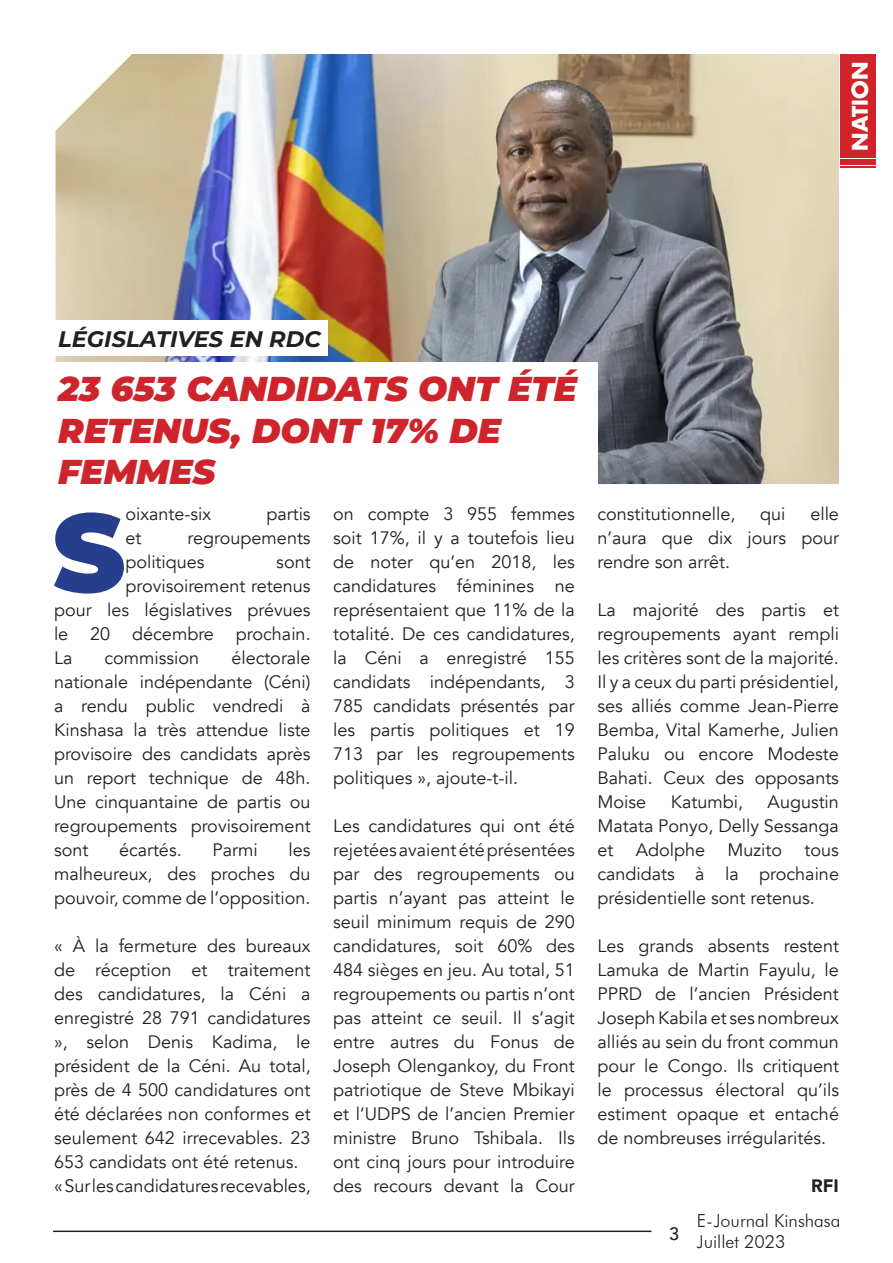
<style>
.page{position:relative;width:893px;height:1263px;background:#fff}
.page>*{position:absolute;margin:0;border:0;box-sizing:border-box;transform-origin:0 0}
.t1{font:900 110.85px "Montserrat";color:#253f8e}
.t2{font:italic 900 34.5px/41.4px "Montserrat";color:#ce252c}
.t3{font:italic 700 22.5px "Montserrat";color:#231f20}
.t4{font:700 21px "Futura LT";color:#fff}
.t5{font:18px/24px "Avenir";color:#231f20;text-align:justify}
.t6{font:300 18px/21.6px "Futura BT";color:#231f20}
.t7{font:900 18px "Avenir";color:#231f20}
.t8{font:500 18px "Avenir";color:#231f20}
</style>
<div class="page">
<img style="left:55px;top:54px;width:784px;height:430px">
<div style="left:840px;top:54px;width:35px;height:103px;background:#d1232a"></div>
<hr style="left:840px;top:166px;width:35px;height:1px;background:#d1232a">
<hr style="left:840px;top:161px;width:35px;height:3px;background:#d1232a">
<hr style="left:840px;top:159px;width:35px;height:2px;background:#d1232a">
<div style="left:49px;top:362px;width:548px;height:128px;background:#fff"></div>
<div style="left:43px;top:320px;width:285px;height:35px;background:#fff"></div>
<hr style="left:53px;top:1230px;width:598px;height:2px;background:#231f20">
<p class="t4" style="left:846px;top:151px;width:90px;rotate:-90deg">NATION</p>
<p class="t3" style="left:58px;top:323px;width:264px">LÉGISLATIVES EN RDC</p>
<p class="t2" style="left:58px;top:366px;width:520px">23 653 CANDIDATS ONT ÉTÉ<br>RETENUS, DONT 17% DE<br>FEMMES</p>
<p class="t1" style="left:53px;top:469px;width:74px">S</p>
<p class="t5" style="left:125px;top:502px;width:87px">oixante-six</p>
<p class="t5" style="left:266px;top:502px;width:46px">partis</p>
<p class="t5" style="left:125px;top:526px;width:17px">et</p>
<p class="t5" style="left:125px;top:526px;width:187px;text-indent:62px">regroupements politiques</p>
<p class="t5" style="left:276px;top:550px;width:36px">sont</p>
<p class="t5" style="left:125px;top:574px;width:187px">provisoirement retenus</p>
<p class="t5" style="left:54px;top:598px;width:258px">pour les législatives prévues</p>
<p class="t5" style="left:54px;top:622px;width:258px">le 20 décembre prochain.</p>
<p class="t5" style="left:54px;top:646px;width:20px">La</p>
<p class="t5" style="left:104px;top:646px;width:96px">commission</p>
<p class="t5" style="left:54px;top:646px;width:258px;text-indent:177px">électorale nationale indépendante (Céni) a rendu public vendredi à Kinshasa la très attendue liste provisoire des candidats après un report technique de 48h.<br>Une cinquantaine de partis ou regroupements provisoirement sont</p>
<p class="t5" style="left:54px;top:838px;width:258px;text-indent:235px">les malheureux, des proches du pouvoir, comme de l’opposition.</p>
<p class="t5" style="left:54px;top:934px;width:258px">« À la fermeture des bureaux de réception et traitement des candidatures, la Céni a enregistré 28 791 candidatures », selon Denis Kadima, le président de la Céni. Au total, près de 4 500 candidatures ont été déclarées non conformes et seulement 642 irrecevables. 23<br>653 candidats ont été retenus.</p>
<p class="t5" style="left:54px;top:1174px;width:258px">« Sur les candidatures recevables,</p>
<p class="t5" style="left:119px;top:838px;width:64px">écartés.</p>
<p class="t5" style="left:212px;top:838px;width:47px">Parmi</p>
<p class="t5" style="left:333px;top:502px;width:243px">on compte 3 955 femmes soit 17%, il y a toutefois lieu de noter qu’en 2018, les candidatures féminines ne représentaient que 11% de la totalité. De ces candidatures, la Céni a enregistré 155 candidats indépendants, 3<br>785 candidats présentés par les partis politiques et 19<br>713 par les regroupements politiques », ajoute-t-il.</p>
<p class="t5" style="left:333px;top:814px;width:243px">Les candidatures qui ont été rejetées avaient été présentées par des regroupements ou partis n’ayant pas atteint le seuil minimum requis de 290 candidatures, soit 60% des 484 sièges en jeu. Au total, 51 regroupements ou partis n’ont pas atteint ce seuil. Il s’agit entre autres du Fonus de Joseph Olengankoy, du Front patriotique de Steve Mbikayi et l’UDPS de l’ancien Premier ministre Bruno Tshibala. Ils ont cinq jours pour introduire des recours devant la Cour</p>
<p class="t5" style="left:597px;top:502px;width:243px;text-indent:213px">elle n’aura que dix jours pour rendre son arrêt.</p>
<p class="t5" style="left:597px;top:598px;width:243px">La majorité des partis et regroupements ayant rempli les critères sont de la majorité.<br>Il y a ceux du parti présidentiel, ses alliés comme Jean-Pierre Bemba, Vital Kamerhe, Julien Paluku ou encore Modeste Bahati. Ceux des opposants Moise</p>
<p class="t5" style="left:597px;top:502px;width:139px">constitutionnelle,</p>
<p class="t5" style="left:760px;top:502px;width:27px">qui</p>
<p class="t5" style="left:671px;top:790px;width:74px">Katumbi,</p>
<p class="t5" style="left:597px;top:790px;width:243px;text-indent:170px">Augustin Matata Ponyo, Delly Sessanga et Adolphe Muzito tous candidats à la prochaine présidentielle sont retenus.</p>
<p class="t5" style="left:597px;top:934px;width:243px">Les grands absents restent Lamuka de Martin Fayulu, le PPRD de l’ancien Président Joseph Kabila et ses nombreux alliés au sein du front commun pour le Congo. Ils critiquent le processus électoral qu’ils estiment opaque et entaché de nombreuses irrégularités.</p>
<p class="t7" style="left:811px;top:1170px;width:29px">RFI</p>
<p class="t8" style="left:669px;top:1218px;width:12px">3</p>
<p class="t6" style="left:697px;top:1209px;width:145px">E-Journal Kinshasa<br>Juillet 2023</p>
</div>
